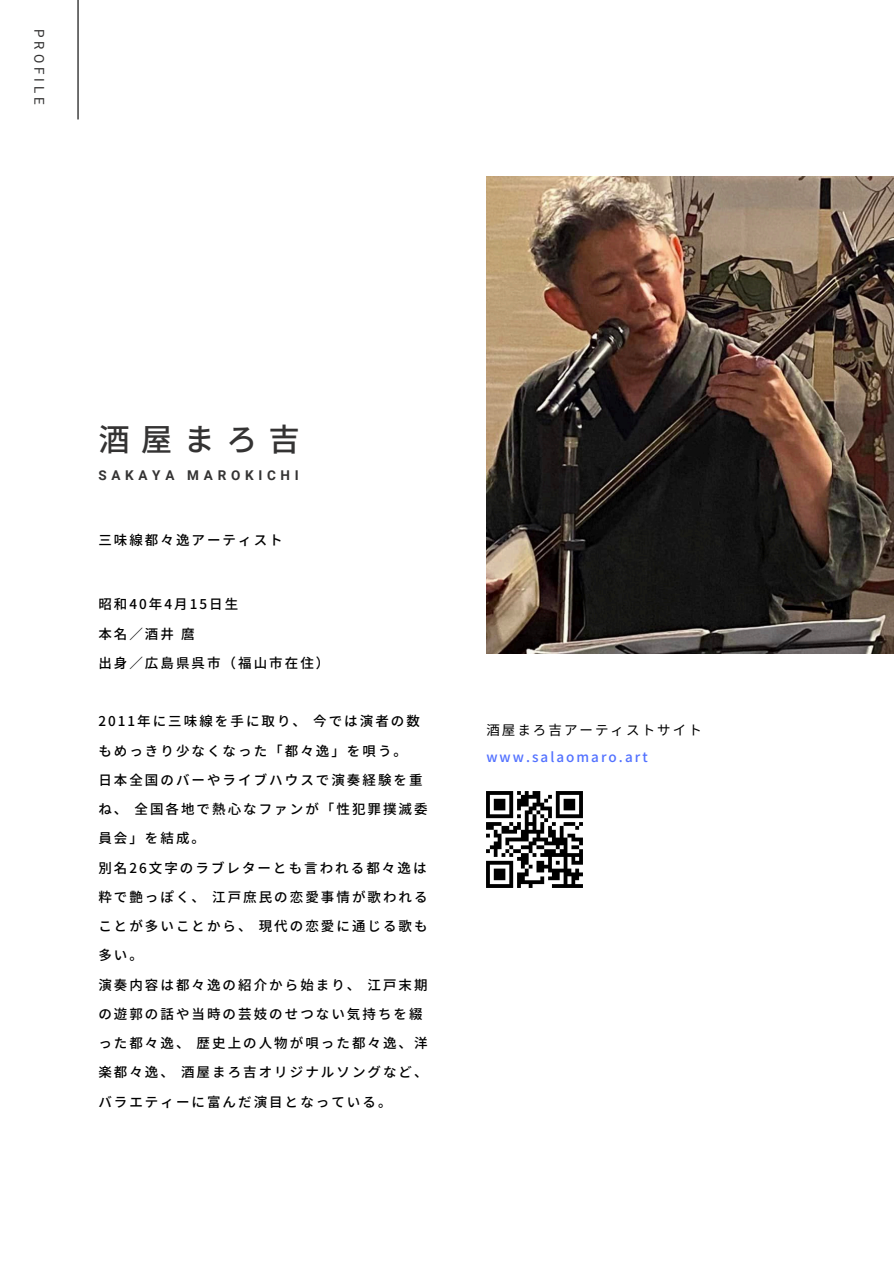
<style>
.page{position:relative;width:894px;height:1264px;background:#fff}
.page>*{position:absolute;margin:0;border:0;box-sizing:border-box;transform-origin:0 0}
.t1{font:500 31.5px "Noto Sans JP";letter-spacing:.35em;color:#343333}
.t2{font:500 13.5px/29.2px "Noto Sans JP";letter-spacing:.15em;color:#000}
.t3{font:500 13.5px "Noto Sans JP";letter-spacing:.15em;color:#5271ff}
.t4{font:700 13.5px "Roboto";letter-spacing:.35em;color:#343333}
.t5{font:13.5px "Noto Sans JP";letter-spacing:.15em;color:#000}
.t6{font:13.5px "Roboto";letter-spacing:.3em;color:#343333}
</style>
<div class="page">
<img style="left:486px;top:176px;width:407px;height:477px">
<hr style="left:77px;top:0;width:2px;height:119px;background:#000">
<img style="left:486px;top:791px;width:96px;height:96px">
<h4 class="t6" style="left:47px;top:29px;width:78px;rotate:90deg">PROFILE</h4>
<h4 class="t1" style="left:98px;top:414px;width:203px">酒屋まろ吉</h4>
<h4 class="t4" style="left:98px;top:468px;width:202px">SAKAYA MAROKICHI</h4>
<p class="t2" style="left:98px;top:525px;width:186px">三味線都々逸アーティスト</p>
<h1 class="t2" style="left:98px;top:589px;width:232px">昭和40年4月 15日生<br>本名／酒井麿<br>出身／広島県呉市（福山市在住）</h1>
<h2 class="t2" style="left:98px;top:706px;width:331px">2011年に三味線を手に取り、今では演者の数もめっきり少なくなった「都々逸」を唄う。<br>日本全国のバーやライブハウスで演奏経験を重ね、全国各地で熱心なファンが「性犯罪撲滅委員会」を結成。<br>別名26文字のラブレターとも言われる都々逸は粋で艶っぽく、江戸庶民の恋愛事情が歌われることが多いことから、現代の恋愛に通じる歌も多い。<br>演奏内容は都々逸の紹介から始まり、江戸末期の遊郭の話や当時の芸妓のせつない気持ちを綴った都々逸、歴史上の人物が唄った都々逸、洋楽都々逸、酒屋まろ吉オリジナルソングなど、バラエティーに富んだ演目となっている。</h2>
<h4 class="t5" style="left:486px;top:719px;width:217px">酒屋まろ吉アーティストサイト</h4>
<p class="t3" style="left:486px;top:746px;width:163px">www.salaomaro.art</p>
</div>
